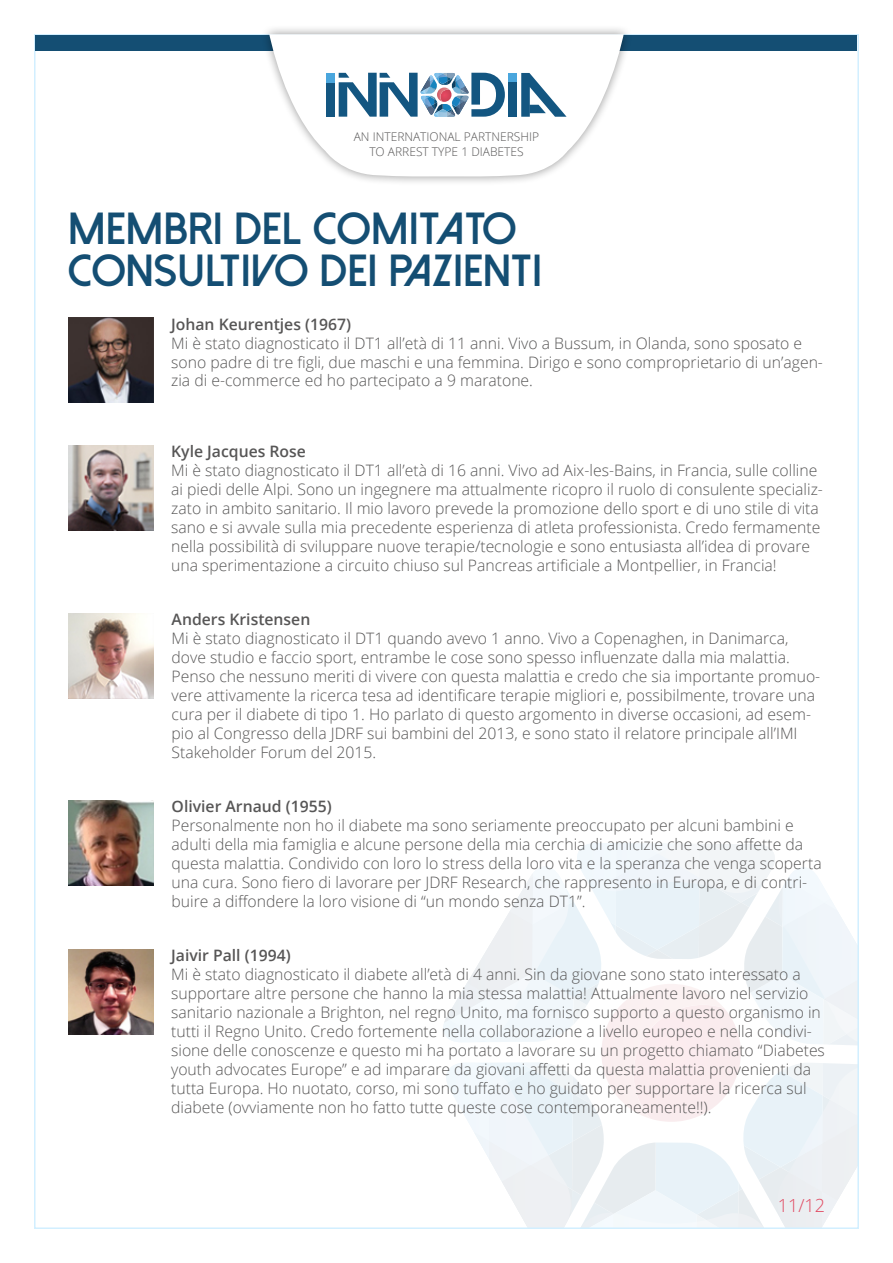
<style>
.page{position:relative;width:893px;height:1263px;background:#fff}
.page>*{position:absolute;margin:0;border:0;box-sizing:border-box;transform-origin:0 0}
.t1{font:800 45px/42px "Dolce Vita";color:#144e73}
.t2{font:300 18px "Open Sans";color:#e14860}
.t3{font:300 15.75px/18.9px "Open Sans";color:#575656}
.t4{font:600 15.75px "Open Sans";color:#575656}
.t5{font:300 12px/14.4px "Open Sans";color:#575656;text-align:center}
</style>
<div class="page">
<svg style="left:443px;top:843px;width:413px;height:383px"></svg>
<img style="left:601px;top:984px;width:123px;height:135px">
<div style="left:36px;top:35px;width:821px;height:16px;background:#144e73"></div>
<div style="left:260px;top:25px;width:372px;height:161px;background:#000;opacity:.4"></div>
<svg style="left:269px;top:34px;width:355px;height:143px"></svg>
<div style="left:326px;top:82px;width:9px;height:35px;background:#135681"></div>
<div style="left:326px;top:73px;width:9px;height:9px;background:#4aa6dd"></div>
<div style="left:509px;top:73px;width:8px;height:9px;background:#4aa6dd"></div>
<div style="left:509px;top:82px;width:8px;height:35px;background:#135681"></div>
<svg style="left:521px;top:73px;width:46px;height:44px"></svg>
<svg style="left:339px;top:73px;width:166px;height:44px"></svg>
<img style="left:68px;top:318px;width:85px;height:85px">
<img style="left:68px;top:445px;width:85px;height:85px">
<img style="left:68px;top:613px;width:86px;height:85px">
<img style="left:68px;top:800px;width:86px;height:85px">
<img style="left:68px;top:949px;width:85px;height:85px">
<p class="t5" style="left:354px;top:130px;width:187px">AN INTERNATIONAL PARTNERSHIP<br>TO ARREST TYPE 1 DIABETES</p>
<h1 class="t1" style="left:68px;top:207px;width:476px">MEMBRI DEL COMITATO<br>CONSULTIVO DEI PAZIENTI</h1>
<p class="t4" style="left:171px;top:313px;width:181px">Johan Keurentjes (1967)</p>
<p class="t3" style="left:171px;top:333px;width:653px">Mi è stato diagnosticato il DT1 all’età di 11 anni. Vivo a Bussum, in Olanda, sono sposato e sono padre di tre figli, due maschi e una femmina. Dirigo e sono comproprietario di un’agen&shy;zia di e-commerce ed ho partecipato a 9 maratone.</p>
<p class="t4" style="left:171px;top:441px;width:136px">Kyle Jacques Rose</p>
<p class="t3" style="left:171px;top:461px;width:653px">Mi è stato diagnosticato il DT1 all’età di 16 anni. Vivo ad Aix-les-Bains, in Francia, sulle colline ai piedi delle Alpi. Sono un ingegnere ma attualmente ricopro il ruolo di consulente specializ&shy;zato in ambito sanitario. Il mio lavoro prevede la promozione dello sport e di uno stile di vita sano e si avvale sulla mia precedente esperienza di atleta professionista. Credo fermamente nella possibilità di sviluppare nuove terapie/tecnologie e sono entusiasta all’idea di provare una sperimentazione a circuito chiuso sul Pancreas artificiale a Montpellier, in Francia!</p>
<p class="t4" style="left:172px;top:609px;width:140px">Anders Kristensen</p>
<p class="t3" style="left:172px;top:629px;width:650px">Mi è stato diagnosticato il DT1 quando avevo 1 anno. Vivo a Copenaghen, in Danimarca, dove studio e faccio sport, entrambe le cose sono spesso influenzate dalla mia malattia.<br>Penso che nessuno meriti di vivere con questa malattia e credo che sia importante promuo&shy;vere attivamente la ricerca tesa ad identificare terapie migliori e, possibilmente, trovare una cura per il diabete di tipo 1. Ho parlato di questo argomento in diverse occasioni, ad esem&shy;pio al Congresso della JDRF sui bambini del 2013, e sono stato il relatore principale all’IMI Stakeholder Forum del 2015.</p>
<p class="t4" style="left:172px;top:796px;width:162px">Olivier Arnaud (1955)</p>
<p class="t3" style="left:172px;top:815px;width:652px">Personalmente non ho il diabete ma sono seriamente preoccupato per alcuni bambini e adulti della mia famiglia e alcune persone della mia cerchia di amicizie che sono affette da questa malattia. Condivido con loro lo stress della loro vita e la speranza che venga scoperta una cura. Sono fiero di lavorare per JDRF Research, che rappresento in Europa, e di contri&shy;buire a diffondere la loro visione di “un mondo senza DT1”.</p>
<p class="t4" style="left:171px;top:945px;width:121px">Jaivir Pall (1994)</p>
<p class="t3" style="left:171px;top:964px;width:655px">Mi è stato diagnosticato il diabete all’età di 4 anni. Sin da giovane sono stato interessato a supportare altre persone che hanno la mia stessa malattia! Attualmente lavoro nel servizio sanitario nazionale a Brighton, nel regno Unito, ma fornisco supporto a questo organismo in tutti il Regno Unito. Credo fortemente nella collaborazione a livello europeo e nella condivi&shy;sione delle conoscenze e questo mi ha portato a lavorare su un progetto chiamato “Diabetes youth advocates Europe” e ad imparare da giovani affetti da questa malattia provenienti da tutta Europa. Ho nuotato, corso, mi sono tuffato e ho guidato per supportare la ricerca sul diabete (ovviamente non ho fatto tutte queste cose contemporaneamente!!).</p>
<p class="t2" style="left:778px;top:1193px;width:49px">11/12</p>
</div>
